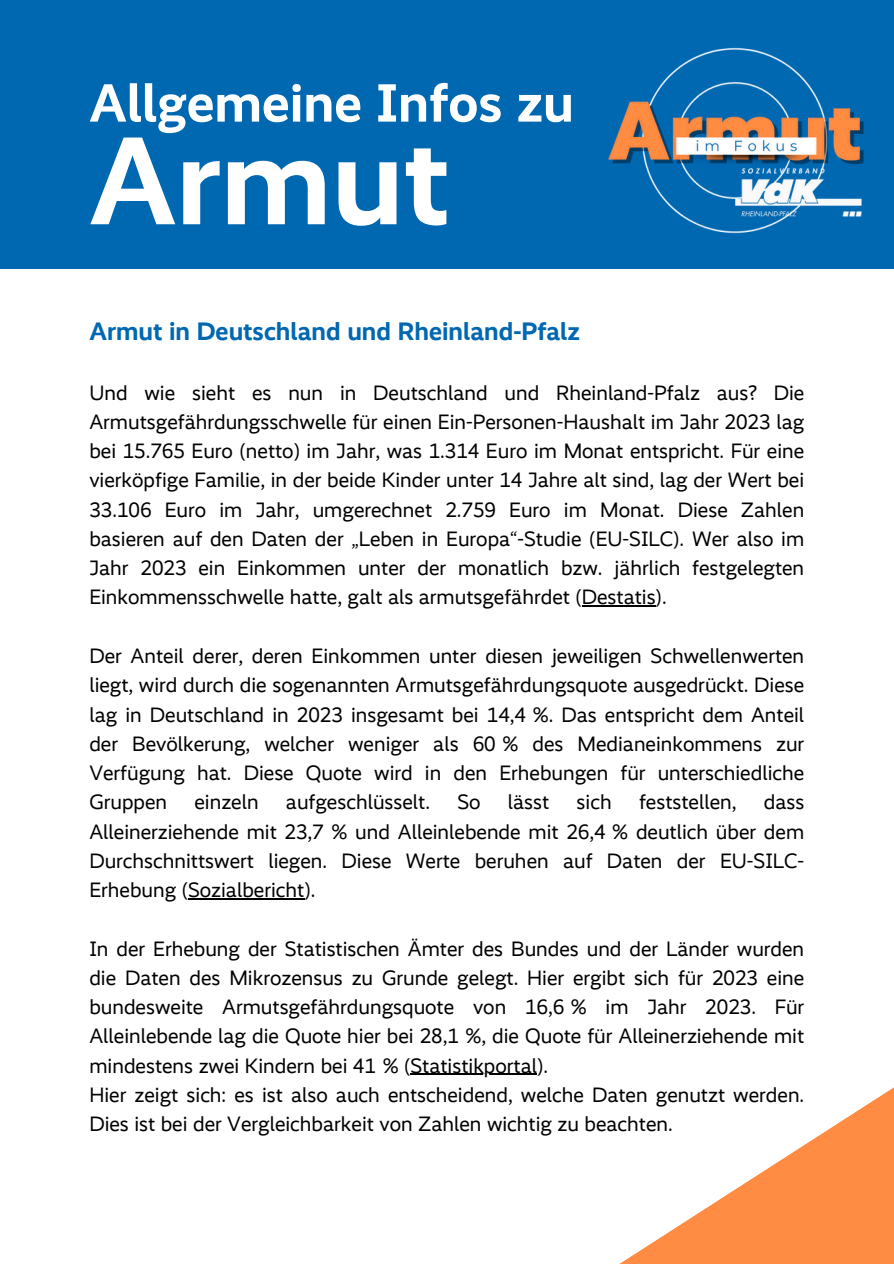
<style>
.page{position:relative;width:894px;height:1264px;background:#fff}
.page>*{position:absolute;margin:0;border:0;box-sizing:border-box;transform-origin:0 0}
.t1{font:700 125.7px "Vd K Realist";color:#fff}
.t2{font:700 54px "Vd K Realist";color:#fff}
.t3{font:700 25.5px "Vd K Realist";color:#0067b1}
.t4{font:21px/29.2px "Vd K Realist";color:#000;text-align:justify}
.s1{color:#fff}
</style>
<div class="page">
<div style="left:0;top:0;width:893px;height:268px;background:#0067b1"></div>
<svg style="left:508px;top:1074px;width:385px;height:189px"></svg>
<img style="left:540px;top:47px;width:353px;height:222px">
<hr style="left:581px;top:605px;width:74px;height:1px;background:#000">
<hr style="left:188px;top:898px;width:116px;height:1px;background:#000">
<hr style="left:410px;top:1073px;width:127px;height:1px;background:#000">
<h2 class="t2" style="left:89px;top:80px;width:486px">Allgemeine Infos zu</h2>
<h1 class="t1" style="left:89px;top:127px;width:361px">Armut</h1>
<p class="t3" style="left:89px;top:320px;width:492px">Armut in Deutschland und Rheinland-Pfalz</p>
<h3 class="t4" style="left:89px;top:379px;width:716px">Und wie sieht es nun in Deutschland und Rheinland-Pfalz aus? Die Armutsgefährdungsschwelle für einen Ein-Personen-Haushalt im Jahr 2023 lag bei 15.765 Euro (netto) im Jahr, was 1.314 Euro im Monat entspricht. Für eine vierköpfige Familie, in der beide Kinder unter 14 Jahre alt sind, lag der Wert bei 33.106 Euro im Jahr, umgerechnet 2.759 Euro im Monat. Diese Zahlen basieren auf den Daten der „Leben in Europa“-Studie (EU-SILC). Wer also im Jahr 2023 ein Einkommen unter der monatlich bzw. jährlich festgelegten Einkommensschwelle hatte, galt als armutsgefährdet (Destatis).</h3>
<p class="t4" style="left:89px;top:642px;width:716px">Der Anteil derer, deren Einkommen unter diesen jeweiligen Schwellenwerten liegt, wird durch die sogenannten Armutsgefährdungsquote ausgedrückt. Diese lag in Deutschland in 2023 insgesamt bei 14,4<span class="s1">-</span>%. Das entspricht dem Anteil der Bevölkerung, welcher weniger als 60<span class="s1">-</span>% des Medianeinkommens zur Verfügung hat. Diese Quote wird in den Erhebungen für unterschiedliche Gruppen</p>
<p class="t4" style="left:194px;top:789px;width:66px">einzeln</p>
<p class="t4" style="left:286px;top:789px;width:145px">aufgeschlüsselt.</p>
<p class="t4" style="left:457px;top:789px;width:25px">So</p>
<p class="t4" style="left:507px;top:789px;width:43px">lässt</p>
<p class="t4" style="left:576px;top:789px;width:37px">sich</p>
<p class="t4" style="left:639px;top:789px;width:99px">feststellen,</p>
<p class="t4" style="left:89px;top:789px;width:716px;text-indent:674px">dass Alleinerziehende mit 23,7 % und Alleinlebende mit 26,4<span class="s1">-</span>% deutlich über dem Durchschnittswert liegen. Diese Werte beruhen auf Daten der EU-SILC-Erhebung (Sozialbericht).</p>
<p class="t4" style="left:89px;top:935px;width:716px">In der Erhebung der Statistischen Ämter des Bundes und der Länder wurden die Daten des Mikrozensus zu Grunde gelegt. Hier ergibt sich für 2023 eine bundesweite Armutsgefährdungsquote von 16,6<span class="s1">-</span>% im Jahr 2023. Für Alleinlebende lag die Quote hier bei 28,1<span class="s1">-</span>%, die Quote für Alleinerziehende mit mindestens zwei Kindern bei 41<span class="s1">-</span>% (Statistikportal).</p>
<p class="t4" style="left:89px;top:1081px;width:716px">Hier zeigt sich: es ist also auch entscheidend, welche Daten genutzt werden.<br>Dies ist bei der Vergleichbarkeit von Zahlen wichtig zu beachten.</p>
</div>
